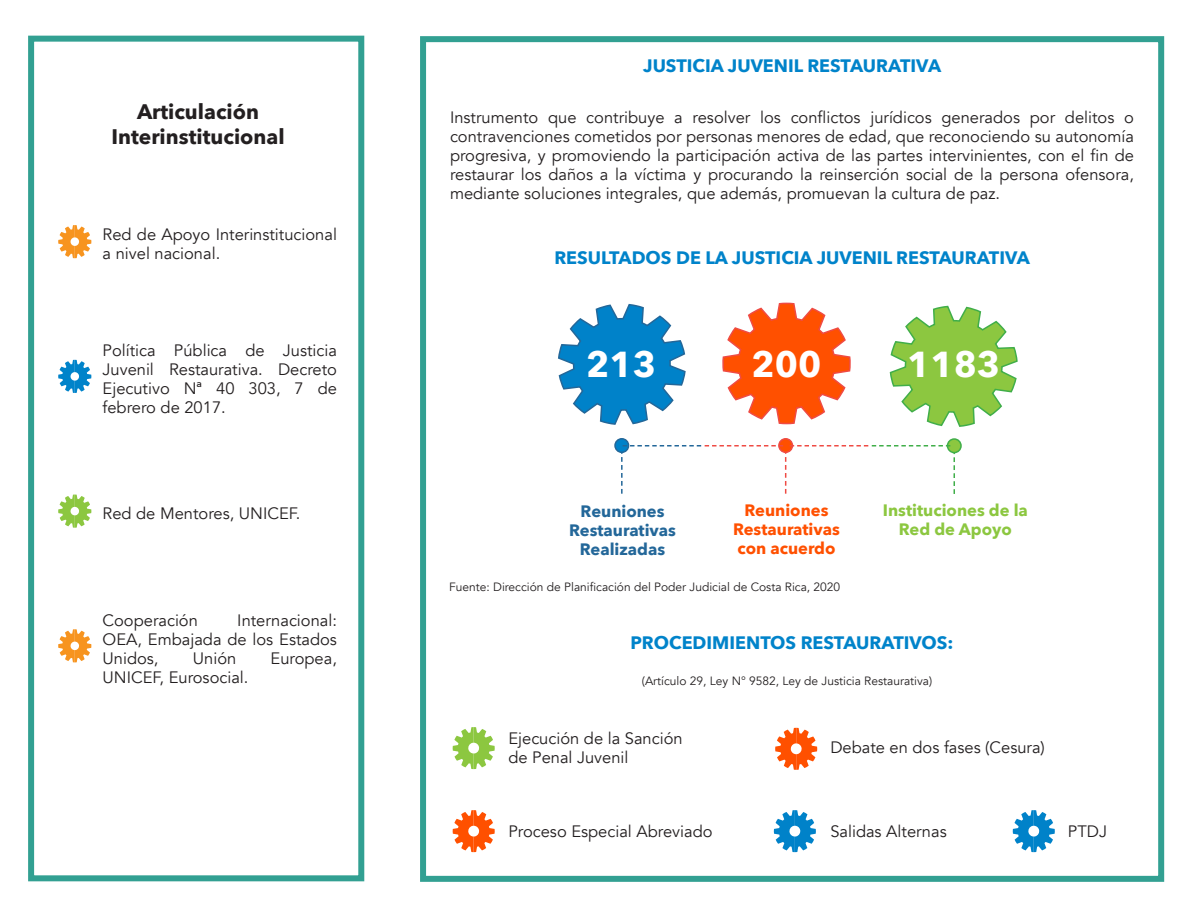
<style>
.page{position:relative;width:1188px;height:918px;background:#fff}
.page>*{position:absolute;margin:0;border:0;box-sizing:border-box;transform-origin:0 0}
.s__titulo{font:700 36px "Avenir Next";color:#fff}
.t1{font:700 21px "Avenir Next";color:#231f20}
.s__titulo-2{font:700 18px "Avenir Next";color:#0083ca}
.t2{font:16.5px/19px "Avenir";color:#231f20;text-align:justify}
.t3{font:700 16.5px "Avenir Next";color:#236799}
.t4{font:700 16.5px "Avenir Next";color:#ff5000}
.t5{font:700 16.5px/18.9px "Avenir Next";color:#8cc740;text-align:center}
.t6{font:12px "Avenir";color:#231f20}
</style>
<div class="page">
<div style="left:28px;top:36px;width:336px;height:845px;border:6px solid #32a092"></div>
<div style="left:420px;top:36px;width:744px;height:846px;border:6px solid #32a092"></div>
<svg style="left:58px;top:225px;width:33px;height:33px"></svg>
<svg style="left:58px;top:360px;width:33px;height:33px"></svg>
<svg style="left:58px;top:495px;width:33px;height:33px"></svg>
<svg style="left:58px;top:629px;width:33px;height:33px"></svg>
<svg style="left:558px;top:303px;width:128px;height:122px"></svg>
<div style="left:947px;top:439px;width:14px;height:14px;background:#8cc740;border-radius:50%"></div>
<div style="left:947px;top:438px;width:15px;height:15px;border:2px solid #40ae49;border-radius:50%"></div>
<svg style="left:722px;top:302px;width:129px;height:123px"></svg>
<div style="left:615px;top:439px;width:14px;height:13px;background:#0082c9;border-radius:50%"></div>
<div style="left:614px;top:438px;width:15px;height:15px;border:2px solid #236799;border-radius:50%"></div>
<svg style="left:889px;top:305px;width:129px;height:122px"></svg>
<div style="left:779px;top:439px;width:13px;height:13px;background:#ff5000;border-radius:50%"></div>
<div style="left:778px;top:438px;width:15px;height:15px;border:2px solid #ef4b44;border-radius:50%"></div>
<svg style="left:621px;top:445px;width:334px;height:49px"></svg>
<svg style="left:453px;top:727px;width:42px;height:42px"></svg>
<svg style="left:453px;top:810px;width:42px;height:42px"></svg>
<svg style="left:774px;top:810px;width:42px;height:42px"></svg>
<svg style="left:1013px;top:810px;width:42px;height:42px"></svg>
<svg style="left:775px;top:728px;width:42px;height:42px"></svg>
<p class="t1" style="left:137px;top:94px;width:123px">Articulación</p>
<p class="t1" style="left:111px;top:118px;width:175px">Interinstitucional</p>
<p class="t2" style="left:103px;top:226px;width:236px">Red de Apoyo Interinstitucional a nivel nacional.</p>
<p class="t2" style="left:103px;top:341px;width:236px">Política Pública de Justicia Juvenil Restaurativa. Decreto Ejecutivo Nª 40 303, 7 de febrero de 2017.</p>
<p class="t2" style="left:103px;top:504px;width:199px">Red de Mentores, UNICEF.</p>
<p class="t2" style="left:103px;top:611px;width:236px;text-indent:135px">Internacional:<br>OEA, Embajada de los Estados Unidos,</p>
<p class="t2" style="left:103px;top:611px;width:97px">Cooperación</p>
<p class="t2" style="left:193px;top:649px;width:45px">Unión</p>
<p class="t2" style="left:271px;top:649px;width:68px">Europea,</p>
<p class="t2" style="left:103px;top:668px;width:147px">UNICEF, Eurosocial.</p>
<p class="s__titulo-2" style="left:643px;top:50px;width:299px">JUSTICIA JUVENIL RESTAURATIVA</p>
<p class="t2" style="left:450px;top:108px;width:686px">Instrumento que contribuye a resolver los conflictos jurídicos generados por delitos o contravenciones cometidos por personas menores de edad, que reconociendo su autonomía progresiva, y promoviendo la participación activa de las partes intervinientes, con el fin de restaurar los daños a la víctima y procurando la reinserción social de la persona ofensora, mediante soluciones integrales, que además, promuevan la cultura de paz.</p>
<p class="s__titulo-2" style="left:554px;top:242px;width:477px">RESULTADOS DE LA JUSTICIA JUVENIL RESTAURATIVA</p>
<p class="s__titulo" style="left:586px;top:333px;width:71px">213</p>
<p class="s__titulo" style="left:752px;top:333px;width:71px">200</p>
<p class="s__titulo" style="left:907px;top:333px;width:95px">1183</p>
<p class="t3" style="left:581px;top:497px;width:85px">Reuniones</p>
<p class="t3" style="left:569px;top:516px;width:108px">Restaurativas</p>
<p class="t3" style="left:580px;top:535px;width:87px">Realizadas</p>
<p class="t4" style="left:745px;top:496px;width:85px">Reuniones</p>
<p class="t4" style="left:733px;top:515px;width:108px">Restaurativas</p>
<p class="t4" style="left:737px;top:534px;width:100px">con acuerdo</p>
<p class="t6" style="left:449px;top:580px;width:393px">Fuente: Dirección de Planificación del Poder Judicial de Costa Rica, 2020</p>
<p class="t5" style="left:883px;top:501px;width:147px">Instituciones de la<br>Red de Apoyo</p>
<p class="s__titulo-2" style="left:630px;top:627px;width:325px">PROCEDIMIENTOS RESTAURATIVOS:</p>
<p class="t6" style="left:642px;top:674px;width:292px">(Artículo 29, Ley N° 9582, Ley de Justicia Restaurativa)</p>
<p class="t2" style="left:508px;top:729px;width:176px">Ejecución de la Sanción</p>
<p class="t2" style="left:508px;top:748px;width:122px">de Penal Juvenil</p>
<p class="t2" style="left:830px;top:738px;width:216px">Debate en dos fases (Cesura)</p>
<p class="t2" style="left:508px;top:823px;width:206px">Proceso Especial Abreviado</p>
<p class="t2" style="left:830px;top:822px;width:118px">Salidas Alternas</p>
<p class="t2" style="left:1068px;top:822px;width:41px">PTDJ</p>
</div>
